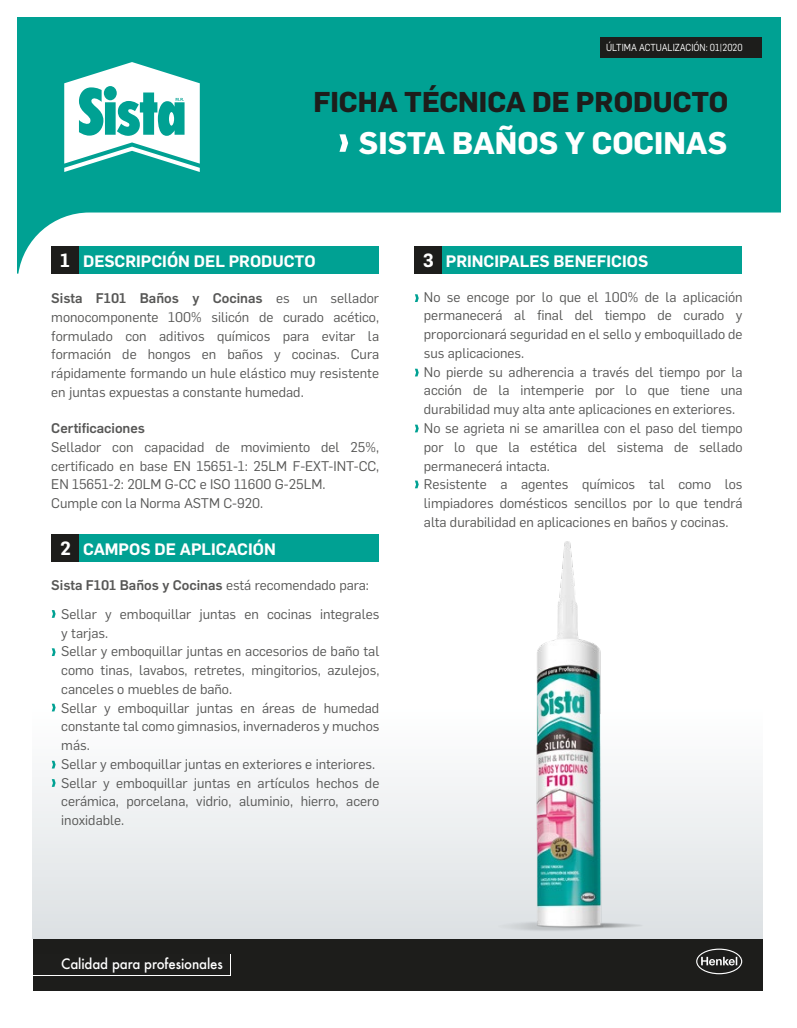
<style>
.page{position:relative;width:797px;height:1028px;background:#fff}
.page>*{position:absolute;margin:0;border:0;box-sizing:border-box;transform-origin:0 0}
.t1{font:700 30.62px "Flama";color:#fff}
.t2{font:700 28.12px "Flama";color:#1d1d1b}
.t3{font:600 16.25px "Flama";color:#fff}
.t4{font:500 14px "Futura";letter-spacing:-.01em;color:#fff;scale:.95 1}
.t5{font:13.75px/18.8px "Flama";color:#575756}
.t6{font:500 13.75px "Flama";color:#575756}
.t7{font:10px "Flama";color:#fff;scale:.9 1}
.s1{font-size:18.75px}
.s2{font-weight:500}
.s3{font-weight:400}
</style>
<div class="page">
<div style="left:32px;top:490px;width:729px;height:448px;background:linear-gradient(to bottom,#fff,#e4e8ea)"></div>
<svg style="left:18px;top:17px;width:762px;height:257px;fill:#00a193"></svg>
<img style="left:484px;top:523px;width:173px;height:468px">
<div style="left:51px;top:246px;width:328px;height:28px;background:#00a193"></div>
<div style="left:51px;top:246px;width:27px;height:28px;background:#1d1d1b"></div>
<div style="left:33px;top:939px;width:728px;height:51px;background:#1d1d1b"></div>
<svg style="left:696px;top:948px;width:45px;height:26px"></svg>
<div style="left:414px;top:246px;width:327px;height:28px;background:#00a193"></div>
<div style="left:414px;top:246px;width:27px;height:28px;background:#1d1d1b"></div>
<svg style="left:415px;top:369px;width:3px;height:7px"></svg>
<svg style="left:415px;top:294px;width:3px;height:8px"></svg>
<svg style="left:415px;top:424px;width:3px;height:8px"></svg>
<svg style="left:415px;top:480px;width:3px;height:8px"></svg>
<div style="left:33px;top:37px;width:728px;height:161px;background:#00a193"></div>
<div style="left:600px;top:37px;width:161px;height:21px;background:#1d1d1b"></div>
<svg style="left:339px;top:134px;width:9px;height:18px"></svg>
<svg style="left:64px;top:62px;width:136px;height:110px"></svg>
<div style="left:51px;top:534px;width:328px;height:28px;background:#00a193"></div>
<div style="left:51px;top:534px;width:27px;height:28px;background:#1d1d1b"></div>
<svg style="left:52px;top:648px;width:4px;height:8px"></svg>
<svg style="left:52px;top:610px;width:4px;height:8px"></svg>
<svg style="left:52px;top:703px;width:4px;height:8px"></svg>
<svg style="left:52px;top:760px;width:4px;height:8px"></svg>
<svg style="left:52px;top:779px;width:4px;height:8px"></svg>
<p class="t7" style="left:606px;top:40px;width:153px">ÚLTIMA ACTUALIZACIÓN: 01|2020</p>
<h2 class="t2" style="left:313px;top:82px;width:416px">FICHA TÉCNICA DE PRODUCTO</h2>
<h1 class="t1" style="left:359px;top:121px;width:369px">SISTA BAÑOS Y COCINAS</h1>
<p class="t3" style="left:60px;top:249px;width:257px"><span class="s1">1</span> DESCRIPCIÓN DEL PRODUCTO</p>
<p class="t3" style="left:422px;top:249px;width:227px"><span class="s1">3</span> PRINCIPALES BENEFICIOS</p>
<p class="t5" style="left:424px;top:286px;width:320px">No se encoge por lo que el 100% de la aplicación permanecerá al final del tiempo de curado y proporcionará seguridad en el sello y emboquillado de sus aplicaciones.<br>No pierde su adherencia a través del tiempo por la acción de la intemperie por lo que tiene una durabilidad muy alta ante aplicaciones en exteriores.<br>No se agrieta ni se amarillea con el paso del tiempo por lo que la estética del sistema de sellado permanecerá intacta.<br>Resistente a agentes químicos tal como los limpiadores domésticos sencillos por lo que tendrá alta durabilidad en aplicaciones en baños y cocinas.</p>
<p class="t5" style="left:51px;top:288px;width:329px;text-align:justify"><span class="s2">Sista F101 Baños y Cocinas</span> es un sellador monocomponente 100% silicón de curado acético, formulado con aditivos químicos para evitar la formación de hongos en baños y cocinas. Cura rápidamente formando un hule elástico muy resistente en juntas expuestas a constante humedad.</p>
<p class="t6" style="left:51px;top:418px;width:95px">Certificaciones</p>
<p class="t5" style="left:51px;top:437px;width:329px">Sellador con capacidad de movimiento del 25%, certificado en base EN 15651-1: 25LM F-EXT-INT-CC, EN 15651-2: 20LM G-CC e ISO 11600 G-25LM.<br>Cumple con la Norma ASTM C-920.</p>
<p class="t3" style="left:60px;top:537px;width:217px"><span class="s1">2</span> CAMPOS DE APLICACIÓN</p>
<p class="t6" style="left:51px;top:575px;width:319px">Sista F101 Baños y Cocinas <span class="s3">está recomendado para:</span></p>
<p class="t5" style="left:61px;top:603px;width:319px">Sellar y emboquillar juntas en cocinas integrales y tarjas.<br>Sellar y emboquillar juntas en accesorios de baño tal como tinas, lavabos, retretes, mingitorios, azulejos, canceles o muebles de baño.<br>Sellar y emboquillar juntas en áreas de humedad constante tal como gimnasios, invernaderos y muchos más.<br>Sellar y emboquillar juntas en exteriores e interiores.<br>Sellar y emboquillar juntas en artículos hechos de cerámica, porcelana, vidrio, aluminio, hierro, acero inoxidable.</p>
<p class="t4" style="left:61px;top:954px;width:171px">Calidad para profesionales</p>
</div>
